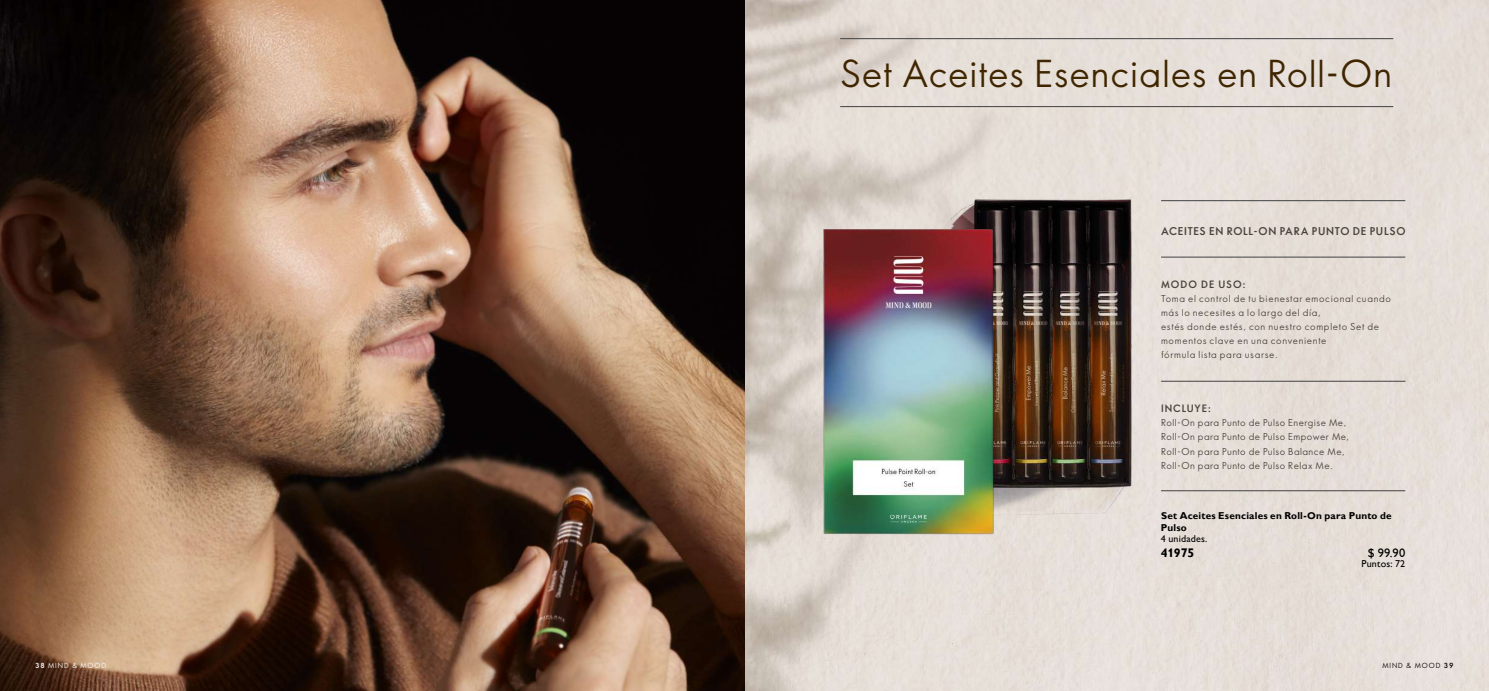
<style>
.page{position:relative;width:1489px;height:691px;background:#fff}
.page>*{position:absolute;margin:0;border:0;box-sizing:border-box;transform-origin:0 0}
.t1{font:36.38px "Oriflame Sans Print";letter-spacing:.02em;color:#402600}
.t2{font:12.5px "Gill Sans Alt One WGL";color:#000}
.t3{font:700 12.5px "Gill Sans Alt One WGL";letter-spacing:-.02em;color:#000}
.t4{font:700 10.5px "Oriflame Sans Print";letter-spacing:.065em;color:#49433d}
.t5{font:700 10px/11.2px "Gill Sans Alt One WGL";letter-spacing:.02em;color:#000}
.t6{font:10px "Gill Sans Alt One WGL";letter-spacing:.015em;color:#000}
.t7{font:700 9.88px "Oriflame Sans Print";letter-spacing:.095em;color:#49433d}
.t8{font:9.38px/14px "Oriflame Sans Print";letter-spacing:.06em;color:#49433d}
.t9{font:6.88px "Oriflame Sans Print";letter-spacing:.14em;color:#fff}
.t10{font:6.88px "Oriflame Sans Print";letter-spacing:.14em;color:#000}
.s1{font-weight:700}
</style>
<div class="page">
<img style="left:0;top:0;width:1488px;height:691px">
<img style="left:951px;top:194px;width:181px;height:340px">
<img style="left:786px;top:228px;width:210px;height:353px">
<hr style="left:1160px;top:257px;width:245px;height:1px;background:#404143">
<hr style="left:1160px;top:200px;width:245px;height:1px;background:#404143">
<hr style="left:1160px;top:491px;width:245px;height:1px;background:#404143">
<hr style="left:1160px;top:381px;width:245px;height:1px;background:#404143">
<hr style="left:840px;top:106px;width:553px;height:1px;background:#404143">
<hr style="left:840px;top:38px;width:553px;height:1px;background:#404143">
<h1 class="t1" style="left:840px;top:48px;width:553px">Set Aceites Esenciales en Roll-On</h1>
<p class="t4" style="left:1160px;top:224px;width:246px">ACEITES EN ROLL-ON PARA PUNTO DE PULSO</p>
<p class="t7" style="left:1160px;top:278px;width:86px">MODO DE USO:</p>
<p class="t8" style="left:1160px;top:292px;width:231px">Toma el control de tu bienestar emocional cuando más lo necesites a lo largo del día,<br>estés donde estés, con nuestro completo Set de momentos clave en una conveniente<br>fórmula lista para usarse.</p>
<p class="t7" style="left:1160px;top:402px;width:51px">INCLUYE:</p>
<p class="t8" style="left:1160px;top:416px;width:190px">Roll-On para Punto de Pulso Energise Me, Roll-On para Punto de Pulso Empower Me, Roll-On para Punto de Pulso Balance Me, Roll-On para Punto de Pulso Relax Me.</p>
<p class="t5" style="left:1160px;top:510px;width:232px">Set Aceites Esenciales en Roll-On para Punto de<br>Pulso</p>
<p class="t6" style="left:1160px;top:532px;width:48px">4 unidades.</p>
<h2 class="t3" style="left:1160px;top:544px;width:35px">41975</h2>
<h2 class="t2" style="left:1367px;top:544px;width:39px">$ 99.90</h2>
<p class="t6" style="left:1361px;top:557px;width:45px">Puntos: 72</p>
<p class="t9" style="left:35px;top:661px;width:73px"><span class="s1">38</span> MIND &amp; MOOD</p>
<p class="t10" style="left:1382px;top:660px;width:73px">MIND &amp; MOOD <span class="s1">39</span></p>
</div>
